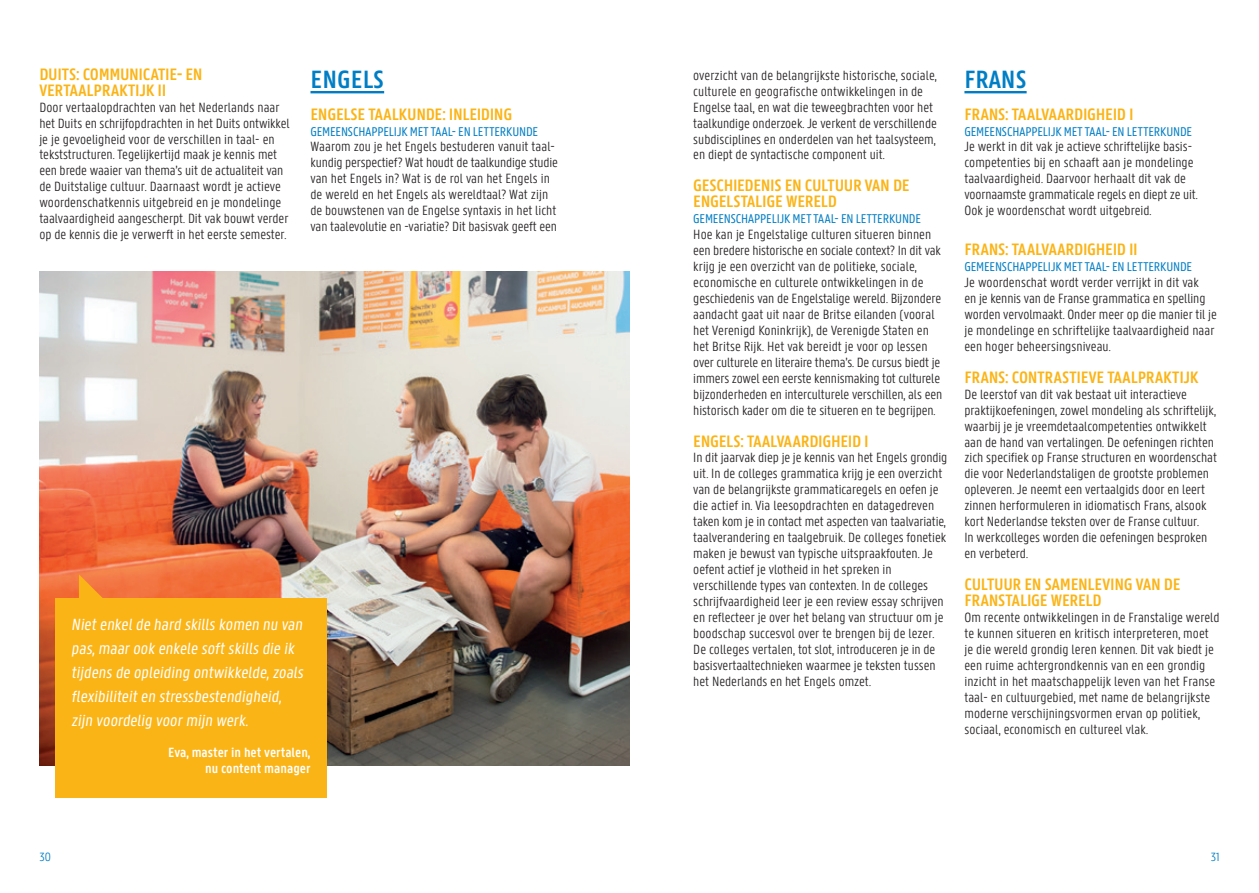
<style>
.page{position:relative;width:1259px;height:893px;background:#fff}
.page>*{position:absolute;margin:0;border:0;box-sizing:border-box;transform-origin:0 0}
.t1{font:600 26.7px "U Gent Panno Text";color:#007ec5}
.t2{font:600 17.7px/15.9px "U Gent Panno Text";letter-spacing:-.02em;color:#fbb416}
.t3{font:17.25px/23.9px "U Gent Panno Text";color:#fff}
.t4{font:300 14.25px/15.9px "U Gent Panno Text";color:#231f20}
.t5{font:600 14.25px/15.9px "U Gent Panno Text";color:#fff;text-align:right}
.t6{font:13.5px "U Gent Panno Text";letter-spacing:-.015em;color:#007ec5}
.t7{font:300 12.75px "U Gent Panno Text";color:#007ec5}
</style>
<div class="page">
<img style="left:39px;top:271px;width:590px;height:494px">
<div style="left:55px;top:598px;width:271px;height:199px;background:#fbb416"></div>
<hr style="left:310px;top:91px;width:74px;height:2px;background:#007ec5">
<hr style="left:964px;top:91px;width:62px;height:2px;background:#007ec5">
<svg style="left:79px;top:574px;width:32px;height:24px"></svg>
<p class="t2" style="left:39px;top:66px;width:165px">DUITS: COMMUNICATIE- EN<br>VERTAALPRAKTIJK II</p>
<p class="t4" style="left:39px;top:99px;width:252px">Door vertaalopdrachten van het Nederlands naar het Duits en schrijfopdrachten in het Duits ontwikkel je je gevoeligheid voor de verschillen in taal- en tekststructuren. Tegelijkertijd maak je kennis met een brede waaier van thema’s uit de actualiteit van de Duitstalige cultuur. Daarnaast wordt je actieve woordenschatkennis uitgebreid en je mondelinge taalvaardigheid aangescherpt. Dit vak bouwt verder op de kennis die je verwerft in het eerste semester.</p>
<h1 class="t1" style="left:310px;top:63px;width:75px">ENGELS</h1>
<p class="t2" style="left:310px;top:106px;width:203px">ENGELSE TAALKUNDE: INLEIDING</p>
<p class="t6" style="left:310px;top:123px;width:229px">GEMEENSCHAPPELIJK MET TAAL- EN LETTERKUNDE</p>
<p class="t4" style="left:310px;top:139px;width:249px">Waarom zou je het Engels bestuderen vanuit taal&shy;kundig perspectief? Wat houdt de taalkundige studie van het Engels in? Wat is de rol van het Engels in de wereld en het Engels als wereldtaal? Wat zijn de bouwstenen van de Engelse syntaxis in het licht van taalevolutie en -variatie? Dit basisvak geeft een</p>
<p class="t3" style="left:71px;top:612px;width:236px">Nietenkelde hard skills komen nu van pas,maarook enkele softskills die ik tijdens de opleiding ontwikkelde,zoals flexibiliteiten stressbestendigheid, zijn voordelig voormijn werk.</p>
<p class="t5" style="left:168px;top:745px;width:144px">Eva, master in het vertalen, nu content manager</p>
<p class="t4" style="left:693px;top:67px;width:245px">overzicht van de belangrijkste historische, sociale, culturele en geografische ontwikkelingen in de Engelse taal, en wat die teweegbrachten voor het taalkundige onderzoek. Je verkent de verschillende subdisciplines en onderdelen van het taalsysteem, en diept de syntactische component uit.</p>
<p class="t2" style="left:693px;top:177px;width:218px">GESCHIEDENIS EN CULTUUR VAN DE<br>ENGELSTALIGE WERELD</p>
<p class="t6" style="left:693px;top:211px;width:229px">GEMEENSCHAPPELIJK MET TAAL- EN LETTERKUNDE</p>
<p class="t4" style="left:693px;top:227px;width:250px">Hoe kan je Engelstalige culturen situeren binnen een bredere historische en sociale context? In dit vak krijg je een overzicht van de politieke, sociale, economische en culturele ontwikkelingen in de geschiedenis van de Engelstalige wereld. Bijzondere aandacht gaat uit naar de Britse eilanden (vooral het Verenigd Koninkrijk), de Verenigde Staten en het Britse Rijk. Het vak bereidt je voor op lessen over culturele en literaire thema’s. De cursus biedt je immers zowel een eerste kennismaking tot culturele bijzonderheden en interculturele verschillen, als een historisch kader om die te situeren en te begrijpen.</p>
<p class="t2" style="left:693px;top:432px;width:177px">ENGELS: TAALVAARDIGHEID I</p>
<p class="t4" style="left:693px;top:450px;width:256px">In dit jaarvak diep je je kennis van het Engels grondig uit. In de colleges grammatica krijg je een overzicht van de belangrijkste grammaticaregels en oefen je die actief in. Via leesopdrachten en datagedreven taken kom je in contact met aspecten van taalvariatie, taalverandering en taalgebruik. De colleges fonetiek maken je bewust van typische uitspraakfouten. Je oefent actief je vlotheid in het spreken in verschillende types van contexten. In de colleges schrijfvaardigheid leer je een review essay schrijven en reflecteer je over het belang van structuur om je boodschap succesvol over te brengen bij de lezer.<br>De colleges vertalen, tot slot, introduceren je in de basisvertaaltechnieken waarmee je teksten tussen het Nederlands en het Engels omzet.</p>
<h1 class="t1" style="left:964px;top:63px;width:64px">FRANS</h1>
<p class="t2" style="left:964px;top:106px;width:171px">FRANS: TAALVAARDIGHEID I</p>
<p class="t6" style="left:964px;top:123px;width:229px">GEMEENSCHAPPELIJK MET TAAL- EN LETTERKUNDE</p>
<p class="t4" style="left:964px;top:139px;width:235px">Je werkt in dit vak je actieve schriftelijke basis&shy;competenties bij en schaaft aan je mondelinge taalvaardigheid. Daarvoor herhaalt dit vak de voornaamste grammaticale regels en diept ze uit.<br>Ook je woordenschat wordt uitgebreid.</p>
<p class="t2" style="left:964px;top:241px;width:175px">FRANS: TAALVAARDIGHEID II</p>
<p class="t6" style="left:964px;top:259px;width:229px">GEMEENSCHAPPELIJK MET TAAL- EN LETTERKUNDE</p>
<p class="t4" style="left:964px;top:274px;width:254px">Je woordenschat wordt verder verrijkt in dit vak<br>en je kennis van de Franse grammatica en spelling worden vervolmaakt. Onder meer op die manier til je je mondelinge en schriftelijke taalvaardigheid naar een hoger beheersingsniveau.</p>
<p class="t2" style="left:964px;top:369px;width:236px">FRANS: CONTRASTIEVE TAALPRAKTIJK</p>
<p class="t4" style="left:964px;top:386px;width:254px">De leerstof van dit vak bestaat uit interactieve praktijkoefeningen, zowel mondeling als schriftelijk, waarbij je je vreemdetaalcompetenties ontwikkelt aan de hand van vertalingen. De oefeningen richten zich specifiek op Franse structuren en woordenschat die voor Nederlandstaligen de grootste problemen opleveren. Je neemt een vertaalgids door en leert zinnen herformuleren in idiomatisch Frans, alsook kort Nederlandse teksten over de Franse cultuur.<br>In werkcolleges worden die oefeningen besproken en verbeterd.</p>
<p class="t2" style="left:964px;top:576px;width:218px">CULTUUR EN SAMENLEVING VAN DE<br>FRANSTALIGE WERELD</p>
<p class="t4" style="left:964px;top:609px;width:257px">Om recente ontwikkelingen in de Franstalige wereld te kunnen situeren en kritisch interpreteren, moet je die wereld grondig leren kennen. Dit vak biedt je een ruime achtergrondkennis van en een grondig inzicht in het maatschappelijk leven van het Franse taal- en cultuurgebied, met name de belangrijkste moderne verschijningsvormen ervan op politiek, sociaal, economisch en cultureel vlak.</p>
<p class="t7" style="left:39px;top:849px;width:13px">30</p>
<p class="t7" style="left:1211px;top:849px;width:10px">31</p>
</div>
